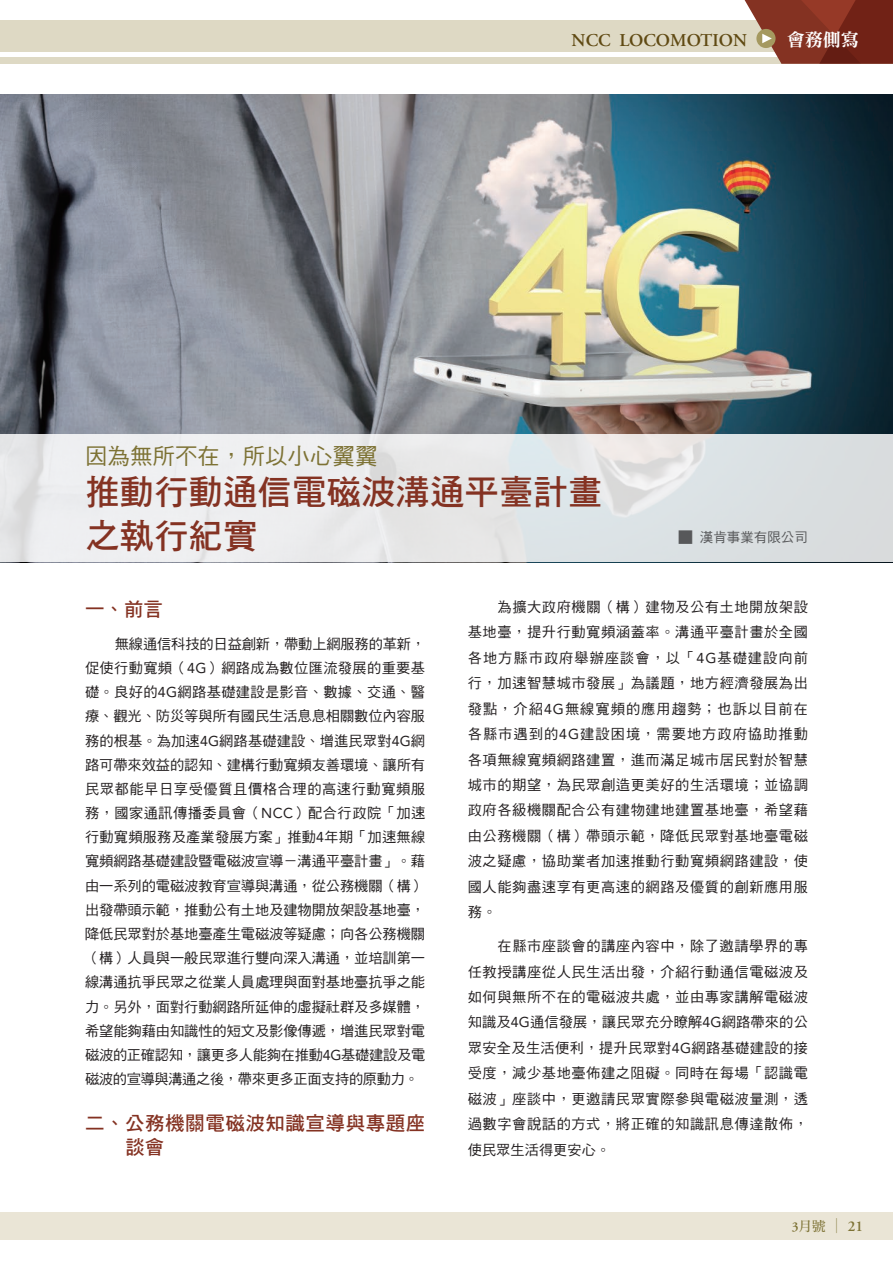
<style>
.page{position:relative;width:893px;height:1263px;background:#fff}
.page>*{position:absolute;margin:0;border:0;box-sizing:border-box;transform-origin:0 0}
.t1{font:34.5px/43.5px "DF Hei Std W7";color:#843222}
.t2{font:22.5px "DF Hei Std W5";color:#7d7234}
.t3{font:19.5px/24.2px "DF Hei Std W7";letter-spacing:.03em;color:#843222}
.t4{font:600 18px "Adobe Garamond Pro";color:#604a13}
.t5{font:18px "DF Ming Std W9";color:#fff}
.t6{font:14.25px/25.5px "DF Hei Std W5";letter-spacing:.04em;color:#231f20;text-align:justify}
.t7{font:13.5px "DF Hei Std W5";color:#57585a}
.t8{font:13.5px "DF Ming Std W7";color:#7d7234}
.s1{font-family:"Avenir LT Std"}
.s2{font-family:"Adobe Garamond Pro";font-weight:600}
.s3{font-size:15px}
.s4{font-family:"Adobe Garamond Pro";font-weight:600;font-size:15px}
</style>
<div class="page">
<div style="left:0;top:21px;width:893px;height:43px;background:#ded9c4"></div>
<div style="left:0;top:52px;width:893px;height:5px;background:#fff"></div>
<div style="left:0;top:1212px;width:893px;height:27px;background:#eae5d6"></div>
<img style="left:0;top:94px;width:893px;height:341px">
<div style="left:0;top:435px;width:893px;height:127px;background:linear-gradient(to bottom,#e7e9ea,#e2e5e7)"></div>
<svg style="left:735px;top:0;width:158px;height:64px"></svg>
<p class="t4" style="left:572px;top:29px;width:177px">NCC LOCOMOTION</p>
<p class="t5" style="left:787px;top:29px;width:73px">會務側寫</p>
<h2 class="t2" style="left:85px;top:443px;width:294px">因為無所不在，所以小心翼翼</h2>
<h1 class="t1" style="left:85px;top:469px;width:519px">推動行動通信電磁波溝通平臺計畫之執行紀實</h1>
<p class="t7" style="left:679px;top:530px;width:131px">█ 漢肯事業有限公司</p>
<h3 class="t3" style="left:85px;top:597px;width:79px">一、前言</h3>
<p class="t6" style="left:85px;top:631px;width:342px;line-height:24.2px;text-indent:30px">無線通信科技的日益創新，帶動上網服務的革新，促使行動寬頻（<span class="s1">4G</span>）網路成為數位匯流發展的重要基礎。良好的<span class="s1">4G</span>網路基礎建設是影音、數據、交通、醫療、觀光、防災等與所有國民生活息息相關數位內容服務的根基。為加速<span class="s1">4G</span>網路基礎建設、增進民眾對<span class="s1">4G</span>網路可帶來效益的認知、建構行動寬頻友善環境、讓所有民眾都能早日享受優質且價格合理的高速行動寬頻服務，國家通訊傳播委員會（<span class="s1">NCC</span>）配合行政院「加速行動寬頻服務及產業發展方案」推動<span class="s1">4</span>年期「加速無線寬頻網路基礎建設暨電磁波宣導－溝通平臺計畫」。藉由一系列的電磁波教育宣導與溝通，從公務機關（構）出發帶頭示範，推動公有土地及建物開放架設基地臺，降低民眾對於基地臺產生電磁波等疑慮；向各公務機關（構）人員與一般民眾進行雙向深入溝通，並培訓第一線溝通抗爭民眾之從業人員處理與面對基地臺抗爭之能力。另外，面對行動網路所延伸的虛擬社群及多媒體，希望能夠藉由知識性的短文及影像傳遞，增進民眾對電磁波的正確認知，讓更多人能夠在推動<span class="s1">4G</span>基礎建設及電磁波的宣導與溝通之後，帶來更多正面支持的原動力。</p>
<h3 class="t3" style="left:125px;top:1110px;width:301px;text-indent:-40px">二、公務機關電磁波知識宣導與專題座談會</h3>
<p class="t6" style="left:468px;top:594px;width:342px;text-indent:30px">為擴大政府機關（構）建物及公有土地開放架設基地臺，提升行動寬頻涵蓋率。溝通平臺計畫於全國各地方縣市政府舉辦座談會，以「<span class="s1">4G</span>基礎建設向前行，加速智慧城市發展」為議題，地方經濟發展為出發點，介紹<span class="s1">4G</span>無線寬頻的應用趨勢；也訴以目前在各縣市遇到的<span class="s1">4G</span>建設困境，需要地方政府協助推動各項無線寬頻網路建置，進而滿足城市居民對於智慧城市的期望，為民眾創造更美好的生活環境；並協調政府各級機關配合公有建物建地建置基地臺，希望藉由公務機關（構）帶頭示範，降低民眾對基地臺電磁波之疑慮，協助業者加速推動行動寬頻網路建設，使國人能夠盡速享有更高速的網路及優質的創新應用服務。</p>
<p class="t6" style="left:468px;top:933px;width:342px;text-indent:30px">在縣市座談會的講座內容中，除了邀請學界的專任教授講座從人民生活出發，介紹行動通信電磁波及如何與無所不在的電磁波共處，並由專家講解電磁波知識及<span class="s1">4G</span>通信發展，讓民眾充分瞭解<span class="s1">4G</span>網路帶來的公眾安全及生活便利，提升民眾對<span class="s1">4G</span>網路基礎建設的接受度，減少基地臺佈建之阻礙。同時在每場「認識電磁波」座談中，更邀請民眾實際參與電磁波量測，透過數字會說話的方式，將正確的知識訊息傳達散佈，使民眾生活得更安心。</p>
<p class="t8" style="left:792px;top:1219px;width:73px"><span class="s2">3</span>月號 <span class="s3">│</span> <span class="s4">21</span></p>
</div>
